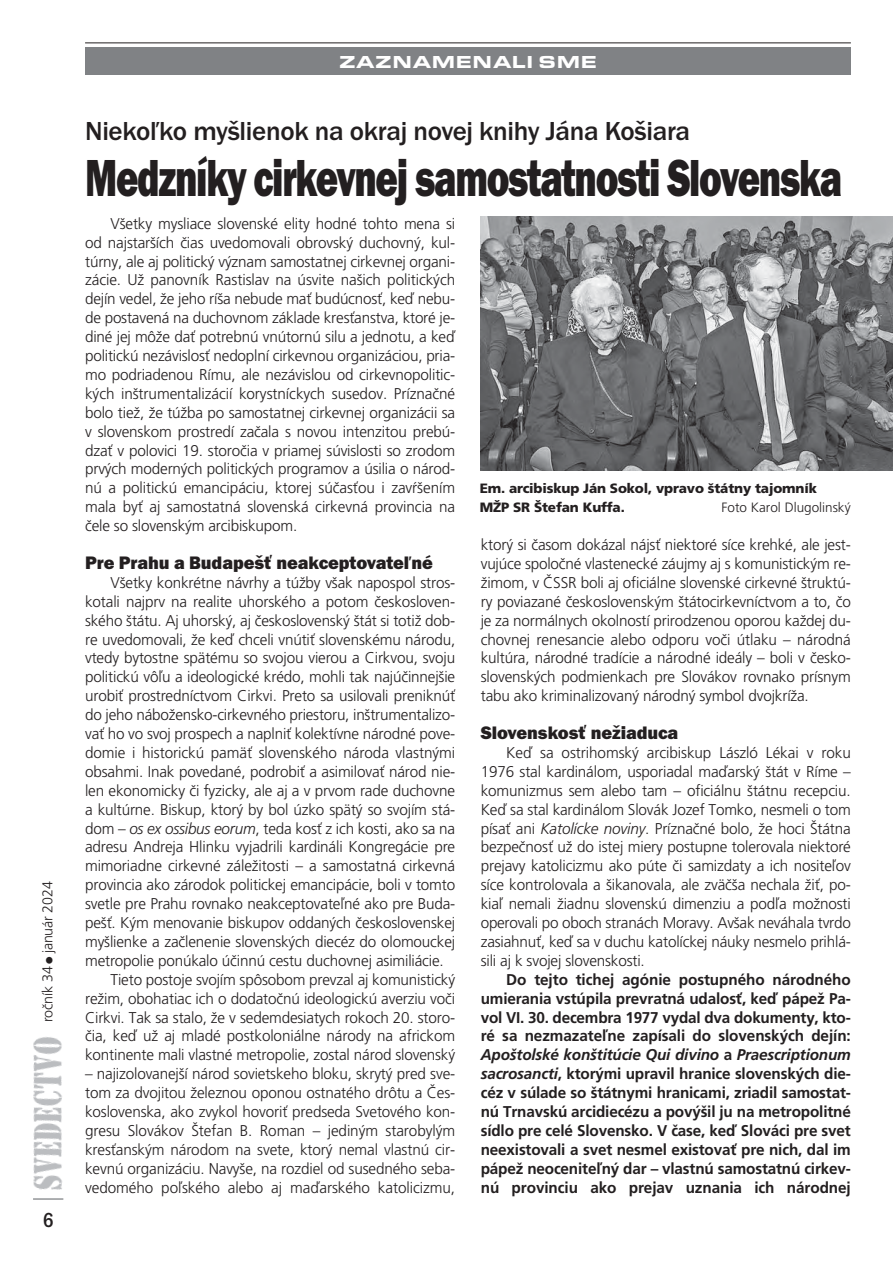
<style>
.page{position:relative;width:893px;height:1263px;background:#fff}
.page>*{position:absolute;margin:0;border:0;box-sizing:border-box;transform-origin:0 0}
.t1{font:54px "Franklin Got Itc TCE Heav";letter-spacing:-.035em;color:#231f20;scale:.71 1}
.t2{font:500 27px "Franklin Got Itc TCE";letter-spacing:-.01em;color:#231f20}
.t3{font:500 condensed 21px "Franklin Got Itc TCE";color:#231f20}
.t4{font:18.75px "Franklin Got Itc TCE Heav";letter-spacing:-.005em;color:#231f20}
.t5{font:18px "Eurostile TCE Blac Exte";letter-spacing:.03em;color:#fff}
.t6{font:300 15.6px/18.9px "Frutiger CE";letter-spacing:-.01em;color:#231f20;text-align:justify}
.t7{font:700 15.6px/18.9px "Frutiger CE";letter-spacing:-.005em;color:#231f20;text-align:justify}
.t8{font:300 14.25px "Frutiger CE";letter-spacing:-.01em;color:#231f20}
.t9{font:900 13.5px/18.9px "Frutiger CE";letter-spacing:-.01em;color:#231f20}
.t10{font:300 13.5px "Frutiger CE";color:#231f20}
.s1{font-style:italic}
</style>
<div class="page">
<div style="left:85px;top:48px;width:765px;height:27px;background:#808285"></div>
<hr style="left:85px;top:43px;width:765px;height:1px;background:#231f20">
<img style="left:33px;top:1037px;width:29px;height:153px">
<hr style="left:33px;top:1198px;width:30px;height:2px;background:#939598">
<img style="left:480px;top:216px;width:412px;height:255px">
<p class="t8" style="left:41px;top:1022px;width:142px;rotate:-90deg">roãník 34 ● január 2024</p>
<h3 class="t3" style="left:43px;top:1208px;width:12px">6</h3>
<p class="t5" style="left:339px;top:56px;width:259px">ZAZNAMENALI SME</p>
<h2 class="t2" style="left:85px;top:116px;width:606px">Niekoľko myšlienok na okraj novej knihy Jána Košiara</h2>
<h1 class="t1" style="left:85px;top:146px;width:1067px">Medzníky cirkevnej samostatnosti Slovenska</h1>
<p class="t6" style="left:85px;top:215px;width:371px;text-indent:26px">V‰etky mysliace slovenské elity hodné tohto mena si od najstar‰ích ãias uvedomovali obrovsk˘ duchovn˘, kul&shy;túrny, ale aj politick˘ v˘znam samostatnej cirkevnej organi&shy;zácie. UÏ panovník Rastislav na úsvite na‰ich politick˘ch dejín vedel, Ïe jeho rí‰a nebude maÈ budúcnosÈ, keì nebu&shy;de postavená na duchovnom základe kresÈanstva, ktoré je&shy;diné jej môÏe daÈ potrebnú vnútornú silu a jednotu, a keì politickú nezávislosÈ nedoplní cirkevnou organizáciou, pria&shy;mo podriadenou Rímu, ale nezávislou od cirkevnopolitic&shy;k˘ch in‰trumentalizácií korystníckych susedov. Príznaãné bolo tieÏ, Ïe túÏba po samostatnej cirkevnej organizácii sa v slovenskom prostredí zaãala s novou intenzitou prebú&shy;dzaÈ v polovici 19. storoãia v priamej súvislosti so zrodom prv˘ch modern˘ch politick˘ch programov a úsilia o národ&shy;nú a politickú emancipáciu, ktorej súãasÈou i zav⁄‰ením mala byÈ aj samostatná slovenská cirkevná provincia na ãele so slovensk˘m arcibiskupom.</p>
<p class="t4" style="left:85px;top:552px;width:349px">Pre Prahu a Budapešť neakceptovateľné</p>
<p class="t6" style="left:111px;top:574px;width:346px">V‰etky konkrétne návrhy a túÏby v‰ak napospol stros-</p>
<p class="t6" style="left:85px;top:593px;width:371px">kotali najprv na realite uhorského a potom ãeskosloven-</p>
<p class="t6" style="left:85px;top:612px;width:371px">ského ‰tátu. Aj uhorsk˘, aj ãeskoslovensk˘ ‰tát si totiÏ dob-</p>
<p class="t6" style="left:85px;top:631px;width:371px">re uvedomovali, Ïe keì chceli vnútiÈ slovenskému národu,</p>
<p class="t6" style="left:85px;top:650px;width:371px">vtedy bytostne spätému so svojou vierou a Cirkvou, svoju</p>
<p class="t6" style="left:85px;top:669px;width:371px">politickú vôºu a ideologické krédo, mohli tak najúãinnej‰ie</p>
<p class="t6" style="left:85px;top:688px;width:371px">urobiÈ prostredníctvom Cirkvi. Preto sa usilovali preniknúÈ</p>
<p class="t6" style="left:85px;top:706px;width:371px">do jeho náboÏensko-cirkevného priestoru, in‰trumentalizo-</p>
<p class="t6" style="left:85px;top:725px;width:371px">vaÈ ho vo svoj prospech a naplniÈ kolektívne národné pove-</p>
<p class="t6" style="left:85px;top:744px;width:371px">domie i historickú pamäÈ slovenského národa vlastn˘mi</p>
<p class="t6" style="left:85px;top:763px;width:371px">obsahmi. Inak povedané, podrobiÈ a asimilovaÈ národ nie-</p>
<p class="t6" style="left:85px;top:782px;width:371px">len ekonomicky ãi fyzicky, ale aj a v prvom rade duchovne</p>
<p class="t6" style="left:85px;top:801px;width:371px">a kultúrne. Biskup, ktor˘ by bol úzko spät˘ so svojím stá-</p>
<p class="t6" style="left:85px;top:820px;width:371px">dom – <span class="s1">os ex ossibus eorum</span>, teda kosÈ z ich kosti, ako sa na</p>
<p class="t6" style="left:85px;top:839px;width:371px">adresu Andreja Hlinku vyjadrili kardináli Kongregácie pre</p>
<p class="t6" style="left:85px;top:858px;width:371px">mimoriadne cirkevné záleÏitosti – a samostatná cirkevná</p>
<p class="t6" style="left:85px;top:877px;width:371px">provincia ako zárodok politickej emancipácie, boli v tomto</p>
<p class="t6" style="left:85px;top:895px;width:371px">svetle pre Prahu rovnako neakceptovateºné ako pre Buda-</p>
<p class="t6" style="left:85px;top:914px;width:371px">pe‰È. K˘m menovanie biskupov oddan˘ch ãeskoslovenskej</p>
<p class="t6" style="left:85px;top:933px;width:371px">my‰lienke a zaãlenenie slovensk˘ch diecéz do olomouckej</p>
<p class="t6" style="left:85px;top:952px;width:360px">metropolie ponúkalo úãinnú cestu duchovnej asimiliácie.</p>
<p class="t6" style="left:111px;top:971px;width:346px">Tieto postoje svojím spôsobom prevzal aj komunistick˘</p>
<p class="t6" style="left:85px;top:990px;width:371px">reÏim, obohatiac ich o dodatoãnú ideologickú averziu voãi</p>
<p class="t6" style="left:85px;top:1009px;width:371px">Cirkvi. Tak sa stalo, Ïe v sedemdesiatych rokoch 20. storo-</p>
<p class="t6" style="left:85px;top:1028px;width:371px">ãia, keì uÏ aj mladé postkoloniálne národy na africkom</p>
<p class="t6" style="left:85px;top:1047px;width:371px">kontinente mali vlastné metropolie, zostal národ slovensk˘</p>
<p class="t6" style="left:85px;top:1066px;width:371px">– najizolovanej‰í národ sovietskeho bloku, skryt˘ pred sve&shy;tom za dvojitou Ïeleznou oponou ostnatého drôtu a âes&shy;koslovenska, ako zvykol hovoriÈ predseda Svetového kon&shy;gresu Slovákov ·tefan B. Roman – jedin˘m starobyl˘m kresÈansk˘m národom na svete, ktor˘ nemal vlastnú cir&shy;kevnú organizáciu. Navy‰e, na rozdiel od susedného seba&shy;vedomého poºského alebo aj maìarského katolicizmu,</p>
<p class="t9" style="left:479px;top:479px;width:339px">Em. arcibiskup Ján Sokol, vpravo ‰tátny tajomník<br>MÎP SR ·tefan Kuffa.</p>
<p class="t10" style="left:721px;top:502px;width:130px">Foto Karol Dlugolinsk˘</p>
<p class="t6" style="left:480px;top:536px;width:371px">ktor˘ si ãasom dokázal nájsÈ niektoré síce krehké, ale jest&shy;vujúce spoloãné vlastenecké záujmy aj s komunistick˘m re-Ïimom, v âSSR boli aj oficiálne slovenské cirkevné ‰truktú&shy;ry poviazané ãeskoslovensk˘m ‰tátocirkevníctvom a to, ão je za normálnych okolností prirodzenou oporou kaÏdej du&shy;chovnej renesancie alebo odporu voãi útlaku – národná kultúra, národné tradície a národné ideály – boli v ãesko&shy;slovensk˘ch podmienkach pre Slovákov rovnako prísnym tabu ako kriminalizovan˘ národn˘ symbol dvojkríÏa.</p>
<p class="t4" style="left:480px;top:722px;width:199px">Slovenskosť nežiaduca</p>
<p class="t6" style="left:480px;top:744px;width:371px;text-indent:26px">Keì sa ostrihomsk˘ arcibiskup László Lékai v roku 1976 stal kardinálom, usporiadal maìarsk˘ ‰tát v Ríme – komunizmus sem alebo tam – oficiálnu ‰tátnu recepciu.<br>Keì sa stal kardinálom Slovák Jozef Tomko, nesmeli o tom písaÈ ani <span class="s1">Katolícke noviny</span>. Príznaãné bolo, Ïe hoci ·tátna bezpeãnosÈ uÏ do istej miery postupne tolerovala niektoré prejavy katolicizmu ako púte ãi samizdaty a ich nositeºov síce kontrolovala a ‰ikanovala, ale zväã‰a nechala ÏiÈ, po&shy;kiaº nemali Ïiadnu slovenskú dimenziu a podºa moÏnosti operovali po oboch stranách Moravy. Av‰ak neváhala tvrdo zasiahnuÈ, keì sa v duchu katolíckej náuky nesmelo prihlá&shy;sili aj k svojej slovenskosti.</p>
<p class="t7" style="left:480px;top:971px;width:371px;text-indent:26px">Do tejto tichej agónie postupného národného umierania vstúpila prevratná udalosÈ, keì pápeÏ Pa&shy;vol VI. 30. decembra 1977 vydal dva dokumenty, kto&shy;ré sa nezmazateºne zapísali do slovensk˘ch dejín:<br><span class="s1">Apo‰tolské kon‰titúcie Qui divino</span> a <span class="s1">Praescriptionum sacrosancti</span>, ktor˘mi upravil hranice slovensk˘ch die&shy;céz v súlade so ‰tátnymi hranicami, zriadil samostat&shy;nú Trnavskú arcidiecézu a pov˘‰il ju na metropolitné sídlo pre celé Slovensko. V ãase, keì Slováci pre svet neexistovali a svet nesmel existovaÈ pre nich, dal im pápeÏ neoceniteºn˘ dar – vlastnú samostatnú cirkev&shy;nú provinciu ako prejav uznania ich národnej</p>
</div>
